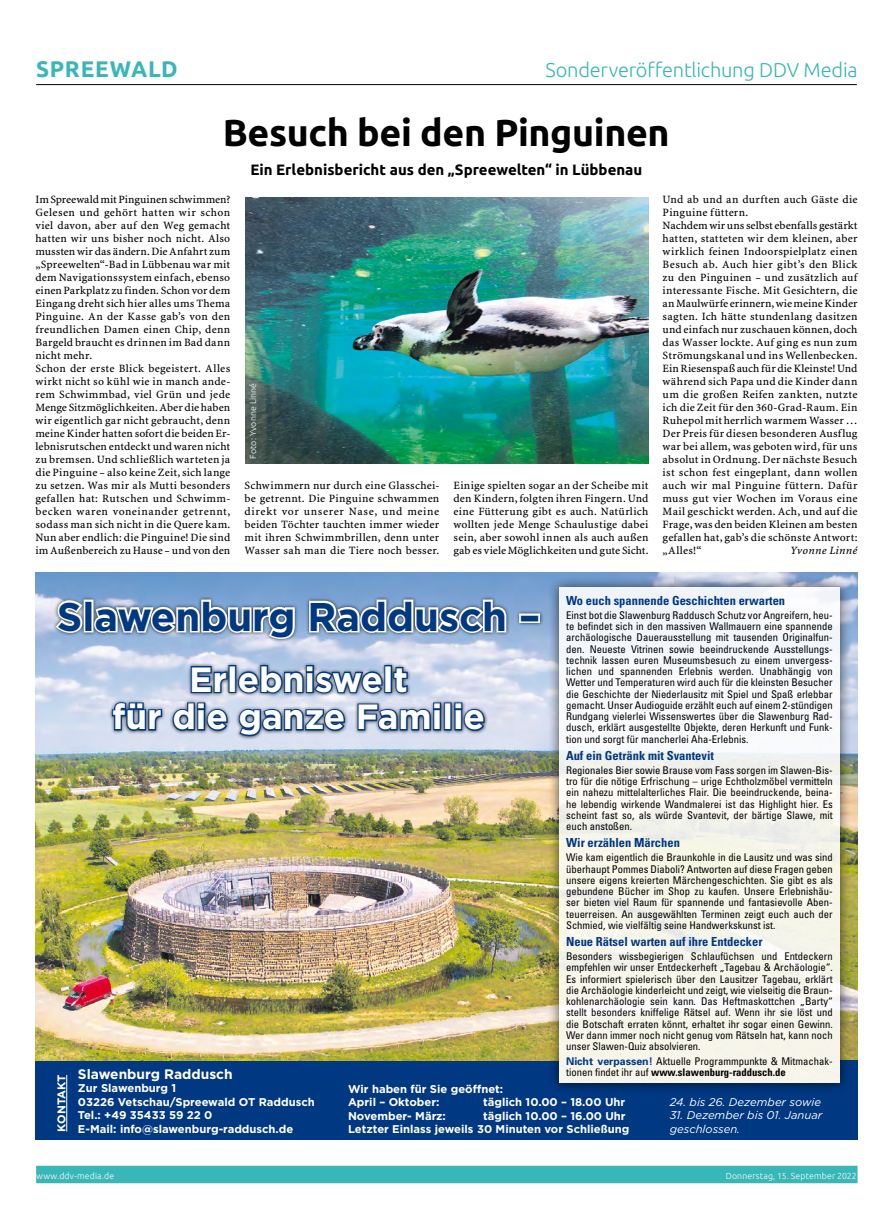
<style>
.page{position:relative;width:893px;height:1230px;background:#fff}
.page>*{position:absolute;margin:0;border:0;box-sizing:border-box;transform-origin:0 0}
.t1{font:700 40px "Gotham";color:#003882}
.Unterüber{font:700 37.5px "Ubuntu SZ";letter-spacing:-.01em;color:#000}
.t2{font:700 35px/37.5px "Gotham";color:#fff;text-align:center}
.Rubriktitel{font:700 22.5px "Ubuntu SZ";letter-spacing:.035em;color:#39b6b8}
.Fliesstext{font:300 20px "Ubuntu SZ";letter-spacing:-.01em;color:#39b6b8}
.Unterüber-2{font:700 15px "Ubuntu SZ";color:#000}
.t3{font:700 13.75px "Gotham";color:#fff}
.t4{font:700 condensed 12.5px "Univers";color:#003882}
.Fliesstext-2{font:11.25px/13px "SZ Minion";letter-spacing:.015em;color:#000;text-align:justify;scale:1.05 1}
.t5{font:700 11.25px/13.5px "Gotham";color:#fff}
.t6{font:italic 11.25px/13.5px "Gotham";color:#fff}
.Fliesstext-3{font:italic 11.25px "SZ Minion";letter-spacing:.02em;color:#000;scale:1.05 1}
.t7{font:condensed 10.62px/11.2px "Univers";color:#000;text-align:justify}
.Fliesstext-4{font:300 8.75px "Ubuntu SZ";letter-spacing:.015em;color:#fff}
.Bildunterschrift{font:300 8.75px "Ubuntu SZ";letter-spacing:.01em;color:#fff}
.s1{font-weight:700;font-stretch:normal;color:#003882}
.s2{font-weight:700}
</style>
<div class="page">
<hr style="left:36px;top:84px;width:821px;height:1px;background:#000">
<div style="left:36px;top:1165px;width:821px;height:18px;background:#39b6b8"></div>
<img style="left:35px;top:572px;width:822px;height:489px">
<div style="left:52px;top:595px;width:492px;height:145px;background:#000;opacity:.75"></div>
<svg style="left:53px;top:598px;width:32px;height:37px"></svg>
<div style="left:84px;top:599px;width:10px;height:33px;border:4px solid #fff"></div>
<svg style="left:92px;top:597px;width:205px;height:44px"></svg>
<svg style="left:307px;top:597px;width:201px;height:38px"></svg>
<div style="left:519px;top:613px;width:21px;height:10px;border:4px solid #fff"></div>
<svg style="left:189px;top:665px;width:40px;height:29px"></svg>
<div style="left:229px;top:665px;width:7px;height:28px;border:2px solid #003882"></div>
<svg style="left:237px;top:663px;width:147px;height:32px"></svg>
<div style="left:384px;top:665px;width:8px;height:28px;border:2px solid #003882"></div>
<svg style="left:392px;top:665px;width:17px;height:29px"></svg>
<svg style="left:111px;top:701px;width:52px;height:31px"></svg>
<svg style="left:171px;top:701px;width:58px;height:31px"></svg>
<svg style="left:238px;top:707px;width:108px;height:30px"></svg>
<svg style="left:356px;top:701px;width:86px;height:31px"></svg>
<div style="left:444px;top:702px;width:8px;height:28px;border:2px solid #003882"></div>
<svg style="left:453px;top:701px;width:33px;height:31px"></svg>
<div style="left:35px;top:1061px;width:524px;height:22px;background:#003882"></div>
<div style="left:35px;top:1082px;width:822px;height:57px;background:#003882"></div>
<div style="left:840px;top:1060px;width:17px;height:22px;background:#003882"></div>
<hr style="left:66px;top:1075px;width:1px;height:56px;background:#fff">
<div style="left:547px;top:575px;width:305px;height:519px;background:#000;opacity:.75"></div>
<div style="left:559px;top:587px;width:281px;height:495px;background:linear-gradient(to right,#f6f6f1,#f6f6f1)"></div>
<img style="left:245px;top:197px;width:403px;height:266px">
<p class="Rubriktitel" style="left:36px;top:55px;width:143px">SPREEWALD</p>
<p class="Fliesstext" style="left:545px;top:57px;width:314px">Sonderveröffentlichung DDV Media</p>
<p class="Unterüber" style="left:223px;top:110px;width:448px">Besuch bei den Pinguinen</p>
<p class="Unterüber-2" style="left:250px;top:160px;width:394px">Ein Erlebnisbericht aus den „Spreewelten“ in Lübbenau</p>
<p class="Fliesstext-2" style="left:35px;top:193px;width:187px">Im Spreewald mit Pinguinen schwimmen?<br>Gelesen und gehört hatten wir schon viel davon, aber auf den Weg gemacht hatten wir uns bisher noch nicht. Also mussten wir das ändern. Die Anfahrt zum „Spreewelten“-Bad in Lübbenau war mit dem Navigationssystem einfach, ebenso einen Parkplatz zu finden. Schon vor dem Eingang dreht sich hier alles ums Thema Pinguine. An der Kasse gab’s von den freundlichen Damen einen Chip, denn Bargeld braucht es drinnen im Bad dann nicht mehr.</p>
<p class="Fliesstext-2" style="left:35px;top:362px;width:187px">Schon der erste Blick begeistert. Alles wirkt nicht so kühl wie in manch ande&shy;rem Schwimmbad, viel Grün und jede Menge Sitzmöglichkeiten. Aber die haben wir eigentlich gar nicht gebraucht, denn meine Kinder hatten sofort die beiden Er&shy;lebnisrutschen entdeckt und waren nicht zu bremsen. Und schließlich warteten ja die Pinguine – also keine Zeit, sich lange zu setzen. Was mir als Mutti besonders gefallen hat: Rutschen und Schwimm&shy;becken waren voneinander getrennt, sodass man sich nicht in die Quere kam.</p>
<p class="Fliesstext-2" style="left:35px;top:531px;width:187px">Nun aber endlich: die Pinguine! Die sind im Außenbereich zu Hause – und von den</p>
<p class="Fliesstext-2" style="left:663px;top:193px;width:187px">Und ab und an durften auch Gäste die<br>Pinguine füttern.</p>
<p class="Fliesstext-2" style="left:663px;top:219px;width:187px">Nachdem wir uns selbst ebenfalls gestärkt hatten, statteten wir dem kleinen, aber wirklich feinen Indoorspielplatz einen Besuch ab. Auch hier gibt’s den Blick zu den Pinguinen – und zusätzlich auf interessante Fische. Mit Gesichtern, die an Maulwürfe erinnern, wie meine Kinder sagten. Ich hätte stundenlang dasitzen und einfach nur zuschauen können, doch das Wasser lockte. Auf ging es nun zum Strömungskanal und ins Wellenbecken.<br>Ein Riesenspaß auch für die Kleinste! Und während sich Papa und die Kinder dann um die großen Reifen zankten, nutzte ich die Zeit für den 360-Grad-Raum. Ein Ruhepol mit herrlich warmem Wasser …</p>
<p class="Fliesstext-2" style="left:663px;top:427px;width:187px">Der Preis für diesen besonderen Ausflug war bei allem, was geboten wird, für uns absolut in Ordnung. Der nächste Besuch ist schon fest eingeplant, dann wollen auch wir mal Pinguine füttern. Dafür muss gut vier Wochen im Voraus eine Mail geschickt werden. Ach, und auf die Frage, was den beiden Kleinen am besten gefallen hat, gab’s die schönste Antwort: „Alles!“</p>
<p class="Bildunterschrift" style="left:248px;top:459px;width:77px;rotate:-90deg">Foto: Yvonne Linné</p>
<p class="Fliesstext-2" style="left:244px;top:479px;width:187px">Schwimmern nur durch eine Glasschei&shy;be getrennt. Die Pinguine schwammen direkt vor unserer Nase, und meine beiden Töchter tauchten immer wieder mit ihren Schwimmbrillen, denn unter Wasser sah man die Tiere noch besser.</p>
<p class="Fliesstext-2" style="left:454px;top:479px;width:187px">Einige spielten sogar an der Scheibe mit den Kindern, folgten ihren Fingern. Und eine Fütterung gibt es auch. Natürlich wollten jede Menge Schaulustige dabei sein, aber sowohl innen als auch außen gab es viele Möglichkeiten und gute Sicht.</p>
<p class="Fliesstext-3" style="left:790px;top:545px;width:66px">Yvonne Linné</p>
<p class="t4" style="left:566px;top:592px;width:221px">Wo euch spannende Geschichten erwarten</p>
<p class="t7" style="left:566px;top:609px;width:268px">Einst bot die Slawenburg Raddusch Schutz vor Angreifern, heu&shy;te befindet sich in den massiven Wallmauern eine spannende archäologische Dauerausstellung mit tausenden Originalfun&shy;den. Neueste Vitrinen sowie beeindruckende Ausstellungs&shy;technik lassen euren Museumsbesuch zu einem unvergess&shy;lichen und spannenden Erlebnis werden. Unabhängig von Wetter und Temperaturen wird auch für die kleinsten Besucher die Geschichte der Niederlausitz mit Spiel und Spaß erlebbar gemacht. Unser Audioguide erzählt euch auf einem 2-stündigen Rundgang vielerlei Wissenswertes über die Slawenburg Rad&shy;dusch, erklärt ausgestellte Objekte, deren Herkunft und Funk&shy;tion und sorgt für mancherlei Aha-Erlebnis.</p>
<p class="t4" style="left:566px;top:747px;width:149px">Auf ein Getränk mit Svantevit</p>
<p class="t7" style="left:566px;top:764px;width:268px">Regionales Bier sowie Brause vom Fass sorgen im Slawen-Bis&shy;tro für die nötige Erfrischung – urige Echtholzmöbel vermitteln ein nahezu mittelalterliches Flair. Die beeindruckende, beina&shy;he lebendig wirkende Wandmalerei ist das Highlight hier. Es scheint fast so, als würde Svantevit, der bärtige Slawe, mit euch anstoßen.</p>
<p class="t4" style="left:566px;top:835px;width:115px">Wir erzählen Märchen</p>
<p class="t7" style="left:566px;top:852px;width:268px">Wie kam eigentlich die Braunkohle in die Lausitz und was sind überhaupt Pommes Diaboli? Antworten auf diese Fragen geben unsere eigens kreierten Märchengeschichten. Sie gibt es als gebundene Bücher im Shop zu kaufen. Unsere Erlebnishäu&shy;ser bieten viel Raum für spannende und fantasievolle Aben&shy;teuerreisen. An ausgewählten Terminen zeigt euch auch der Schmied, wie vielfältig seine Handwerkskunst ist.</p>
<p class="t4" style="left:566px;top:933px;width:198px">Neue Rätsel warten auf ihre Entdecker</p>
<p class="t7" style="left:566px;top:950px;width:268px">Besonders wissbegierigen Schlaufüchsen und Entdeckern empfehlen wir unser Entdeckerheft „Tagebau &amp; Archäologie“.<br>Es informiert spielerisch über den Lausitzer Tagebau, erklärt die Archäologie kinderleicht und zeigt, wie vielseitig die Braun&shy;kohlenarchäologie sein kann. Das Heftmaskottchen „Barty“ stellt besonders kniffelige Rätsel auf. Wenn ihr sie löst und die Botschaft erraten könnt, erhaltet ihr sogar einen Gewinn.<br>Wer dann immer noch nicht genug vom Rätseln hat, kann noch unser Slawen-Quiz absolvieren.</p>
<p class="t7" style="left:566px;top:1055px;width:268px"><span class="s1">Nicht verpassen!</span> Aktuelle Programmpunkte &amp; Mitmachak&shy;tionen findet ihr auf <span class="s2">www.slawenburg-raddusch.de</span></p>
<p class="t1" style="left:57px;top:590px;width:485px">Slawenburg Raddusch –</p>
<p class="t2" style="left:112px;top:660px;width:374px">Erlebniswelt<br>für die ganze Familie</p>
<p class="t3" style="left:78px;top:1064px;width:156px">Slawenburg Raddusch</p>
<p class="t5" style="left:78px;top:1081px;width:238px">Zur Slawenburg 1<br>03226 Vetschau/Spreewald OT Raddusch<br>Tel.: +49 35433 59 22 0</p>
<p class="t5" style="left:55px;top:1131px;width:58px;rotate:-90deg">KONTAKT</p>
<p class="t5" style="left:348px;top:1082px;width:157px">Wir haben für Sie geöffnet:<br>April – Oktober:</p>
<p class="t6" style="left:670px;top:1094px;width:153px">24. bis 26. Dezember sowie</p>
<p class="t6" style="left:670px;top:1108px;width:154px">31. Dezember bis 01. Januar geschlossen.</p>
<p class="t5" style="left:483px;top:1095px;width:144px">täglich 10.00 – 18.00 Uhr</p>
<p class="t5" style="left:348px;top:1109px;width:99px">November- März:</p>
<p class="t5" style="left:348px;top:1109px;width:283px;text-indent:135px">täglich 10.00 – 16.00 Uhr<br>Letzter Einlass jeweils 30 Minuten vor Schließung</p>
<p class="t5" style="left:78px;top:1122px;width:217px">E-Mail: info@slawenburg-raddusch.de</p>
<p class="Fliesstext-4" style="left:36px;top:1170px;width:80px">www.ddv-media.de</p>
<p class="Fliesstext-4" style="left:726px;top:1170px;width:133px">Donnerstag, 15. September 2022</p>
</div>
